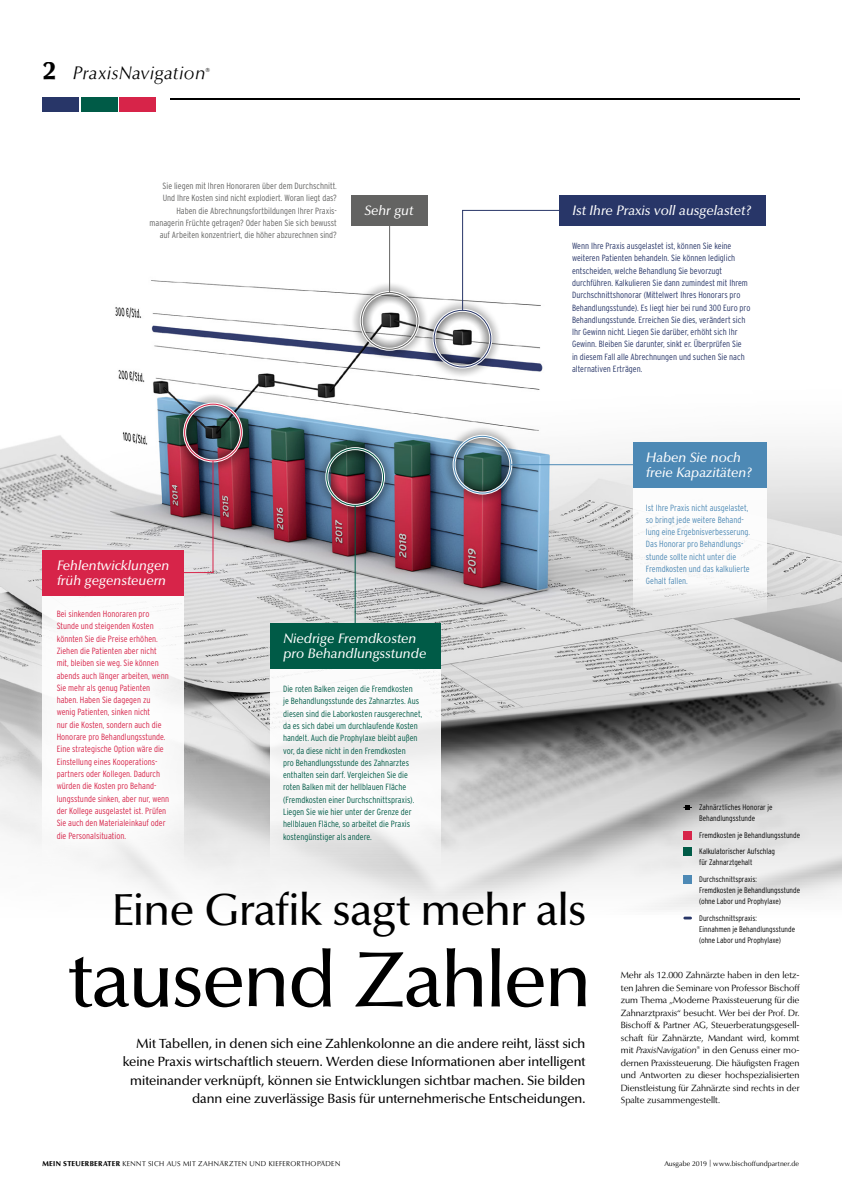
<style>
.page{position:relative;width:842px;height:1191px;background:#fff}
.page>*{position:absolute;margin:0;border:0;box-sizing:border-box;transform-origin:0 0}
.t1{font:500 77px "Optima BQ";letter-spacing:-.015em;color:#000}
.t2{font:500 44px "Optima BQ";letter-spacing:-.005em;color:#000}
.t3{font:italic 18px "Optima BQ";letter-spacing:.035em;color:#000}
.t4{font:italic 500 13.5px/15px "Optima BQ";color:#fff}
.t5{font:500 13px/18.5px "Optima BQ";color:#000;text-align:right}
.t6{font:300 condensed 9px/12.3px "Interstate";color:#d72449}
.t7{font:300 condensed 9px/12.3px "Interstate";color:#283668}
.t8{font:300 condensed 9px/12.3px "Interstate";color:#005b47}
.t9{font:9px/12.5px "Optima BQ";color:#000;text-align:justify}
.t10{font:300 condensed 9px/12.3px "Interstate";color:#636362;text-align:right}
.t11{font:300 condensed 9px/12.3px "Interstate";color:#4d89b5}
.t12{font:300 condensed 8px/11px "Interstate";color:#000}
.t13{font:7px "Optima BQ";letter-spacing:.06em;color:#000}
.t14{font:7px "Optima";letter-spacing:.01em;color:#000}
.t15{font:italic 5.8px "Optima BQ";color:#000}
.s1{font-weight:700;font-style:normal;font-size:25px}
.s2{font-style:italic}
.s3{font-weight:700}
</style>
<div class="page">
<img style="left:0;top:220px;width:842px;height:700px">
<div style="left:683px;top:875px;width:9px;height:8px;background:#4d89b5"></div>
<svg style="left:683px;top:916px;width:9px;height:3px"></svg>
<div style="left:683px;top:830px;width:9px;height:9px;background:#d72449"></div>
<div style="left:683px;top:847px;width:9px;height:9px;background:#005b47"></div>
<svg style="left:683px;top:805px;width:9px;height:4px"></svg>
<hr style="left:462px;top:210px;width:100px;height:1px;background:#283668">
<svg style="left:270px;top:669px;width:170px;height:199px;fill:#f6f6f6"></svg>
<svg style="left:25px;top:578px;width:175px;height:292px"></svg>
<div style="left:559px;top:226px;width:207px;height:185px;background:#fff"></div>
<svg style="left:351px;top:282px;width:78px;height:78px"></svg>
<div style="left:360px;top:291px;width:59px;height:60px;border:3px solid #fff;border-radius:50%"></div>
<div style="left:361px;top:292px;width:57px;height:58px;border:1px solid #636362;border-radius:50%"></div>
<svg style="left:423px;top:300px;width:79px;height:78px"></svg>
<div style="left:433px;top:309px;width:59px;height:59px;border:3px solid #fff;border-radius:50%"></div>
<div style="left:434px;top:310px;width:57px;height:57px;border:1px solid #283668;border-radius:50%"></div>
<img style="left:316px;top:438px;width:78px;height:78px">
<div style="left:325px;top:447px;width:60px;height:60px;border:3px solid #fff;border-radius:50%"></div>
<div style="left:326px;top:448px;width:58px;height:58px;border:1px solid #005b47;border-radius:50%"></div>
<img style="left:174px;top:393px;width:78px;height:79px">
<div style="left:183px;top:403px;width:60px;height:59px;border:3px solid #fff;border-radius:50%"></div>
<div style="left:184px;top:404px;width:58px;height:57px;border:1px solid #d72449;border-radius:50%"></div>
<hr style="left:389px;top:220px;width:1px;height:72px;background:#636362">
<hr style="left:462px;top:210px;width:1px;height:100px;background:#283668">
<hr style="left:355px;top:505px;width:1px;height:123px;background:#005b47">
<hr style="left:212px;top:461px;width:1px;height:112px;background:#d72449">
<hr style="left:179px;top:572px;width:34px;height:1px;background:#d72449">
<div style="left:43px;top:550px;width:141px;height:45px;background:#d72449"></div>
<svg style="left:443px;top:426px;width:79px;height:78px"></svg>
<div style="left:453px;top:435px;width:59px;height:59px;border:3px solid #fff;border-radius:50%"></div>
<div style="left:454px;top:436px;width:57px;height:57px;border:1px solid #4d89b5;border-radius:50%"></div>
<hr style="left:511px;top:464px;width:124px;height:1px;background:#4d89b5">
<div style="left:633px;top:487px;width:133px;height:126px;background:linear-gradient(to bottom,#fff,#ebebeb)"></div>
<div style="left:633px;top:442px;width:133px;height:45px;background:#4d89b5"></div>
<div style="left:559px;top:195px;width:207px;height:31px;background:#283668"></div>
<div style="left:351px;top:195px;width:77px;height:31px;background:#636362"></div>
<div style="left:270px;top:623px;width:170px;height:46px;background:#005b47"></div>
<div style="left:43px;top:98px;width:36px;height:14px;background:#283668"></div>
<div style="left:81px;top:98px;width:36px;height:14px;background:#005b47"></div>
<div style="left:120px;top:98px;width:36px;height:14px;background:#d72449"></div>
<hr style="left:170px;top:98px;width:629px;height:1px;background:#000">
<h3 class="t3" style="left:43px;top:63px;width:164px"><span class="s1">2</span> PraxisNavigation</h3>
<p class="t15" style="left:205px;top:67px;width:6px">®</p>
<p class="t10" style="left:150px;top:180px;width:189px">Sie liegen mit Ihren Honoraren über dem Durchschnitt.<br>Und Ihre Kosten sind nicht explodiert. Woran liegt das?<br>Haben die Abrechnungsfortbildungen Ihrer Praxis&shy;managerin Früchte getragen? Oder haben Sie sich bewusst auf Arbeiten konzentriert, die höher abzurechnen sind?</p>
<h3 class="t4" style="left:364px;top:203px;width:50px">Sehr gut</h3>
<h3 class="t4" style="left:572px;top:203px;width:180px">Ist Ihre Praxis voll ausgelastet?</h3>
<p class="t7" style="left:572px;top:240px;width:180px">Wenn Ihre Praxis ausgelastet ist, können Sie keine weiteren Patienten behandeln. Sie können lediglich entscheiden, welche Behandlung Sie bevorzugt durchführen. Kalkulieren Sie dann zumindest mit Ihrem Durchschnittshonorar (Mittelwert Ihres Honorars pro Behandlungsstunde). Es liegt hier bei rund 300 Euro pro Behandlungsstunde. Erreichen Sie dies, verändert sich Ihr Gewinn nicht. Liegen Sie darüber, erhöht sich Ihr Gewinn. Bleiben Sie darunter, sinkt er. Überprüfen Sie<br>in diesem Fall alle Abrechnungen und suchen Sie nach alternativen Erträgen.</p>
<h3 class="t4" style="left:57px;top:558px;width:114px">Fehlentwicklungen früh gegensteuern</h3>
<h3 class="t4" style="left:646px;top:450px;width:107px">Haben Sie noch freie Kapazitäten?</h3>
<p class="t11" style="left:646px;top:501px;width:106px">Ist Ihre Praxis nicht ausgelastet, so bringt jede weitere Behand&shy;lung eine Ergebnisverbesserung.<br>Das Honorar pro Behandlungs&shy;stunde sollte nicht unter die<br>Fremdkosten und das kalkulierte<br>Gehalt fallen.</p>
<p class="t6" style="left:57px;top:607px;width:114px">Bei sinkenden Honoraren pro<br>Stunde und steigenden Kosten könnten Sie die Preise erhöhen.<br>Ziehen die Patienten aber nicht mit, bleiben sie weg. Sie können abends auch länger arbeiten, wenn<br>Sie mehr als genug Patienten haben. Haben Sie dagegen zu wenig Patienten, sinken nicht<br>nur die Kosten, sondern auch die<br>Honorare pro Behandlungsstunde.<br>Eine strategische Option wäre die<br>Einstellung eines Kooperations&shy;partners oder Kollegen. Dadurch würden die Kosten pro Behand&shy;lungsstunde sinken, aber nur, wenn der Kollege ausgelastet ist. Prüfen<br>Sie auch den Materialeinkauf oder die Personalsituation.</p>
<h3 class="t4" style="left:283px;top:631px;width:144px">Niedrige Fremdkosten pro Behandlungsstunde</h3>
<p class="t8" style="left:283px;top:682px;width:141px">Die roten Balken zeigen die Fremdkosten<br>je Behandlungsstunde des Zahnarztes. Aus diesen sind die Laborkosten rausgerechnet, da es sich dabei um durchlaufende Kosten handelt. Auch die Prophylaxe bleibt außen vor, da diese nicht in den Fremdkosten<br>pro Behandlungsstunde des Zahnarztes enthalten sein darf. Vergleichen Sie die roten Balken mit der hellblauen Fläche (Fremdkosten einer Durchschnittspraxis).<br>Liegen Sie wie hier unter der Grenze der hellblauen Fläche, so arbeitet die Praxis kostengünstiger als andere.</p>
<h2 class="t2" style="left:112px;top:884px;width:476px">Eine Grafik sagt mehr als</h2>
<h1 class="t1" style="left:69px;top:935px;width:524px">tausend Zahlen</h1>
<p class="t5" style="left:123px;top:1034px;width:464px">Mit Tabellen, in denen sich eine Zahlenkolonne an die andere reiht, lässt sich keine Praxis wirtschaftlich steuern. Werden diese Informationen aber intelligent miteinander verknüpft, können sie Entwicklungen sichtbar machen. Sie bilden dann eine zuverlässige Basis für unternehmerische Entscheidungen.</p>
<p class="t12" style="left:699px;top:801px;width:75px">Zahnärztliches Honorar je<br>Behandlungsstunde</p>
<p class="t12" style="left:699px;top:826px;width:102px;line-height:16.7px">Fremdkosten je Behandlungsstunde<br>Kalkulatorischer Aufschlag</p>
<p class="t12" style="left:699px;top:854px;width:59px;line-height:16.7px">für Zahnarztgehalt<br>Durchschnittspraxis:</p>
<p class="t12" style="left:699px;top:884px;width:102px">Fremdkosten je Behandlungsstunde (ohne Labor und Prophylaxe)</p>
<p class="t12" style="left:699px;top:912px;width:98px">Durchschnittspraxis:<br>Einnahmen je Behandlungsstunde (ohne Labor und Prophylaxe)</p>
<p class="t9" style="left:621px;top:969px;width:180px">Mehr als 12.000 Zahnärzte haben in den letz&shy;ten Jahren die Seminare von Professor Bischoff zum Thema „Moderne Praxissteuerung für die Zahnarztpraxis“ besucht. Wer bei der Prof. Dr.<br>Bischoff &amp; Partner AG, Steuerberatungsgesell&shy;schaft für Zahnärzte, Mandant wird, kommt mit <span class="s2">PraxisNavigation</span><sup>®</sup> in den Genuss einer mo&shy;dernen Praxissteuerung. Die häufigsten Fragen und Antworten zu dieser hochspezialisierten Dienstleistung für Zahnärzte sind rechts in der Spalte zusammengestellt.</p>
<p class="t13" style="left:43px;top:1159px;width:299px"><span class="s3">MEIN STEUERBERATER</span> KENNT SICH AUS MIT ZAHNÄRZTEN UND KIEFERORTHOPÄDEN</p>
<p class="t14" style="left:664px;top:1159px;width:136px">Ausgabe 2019 | www.bischoffundpartner.de</p>
</div>
